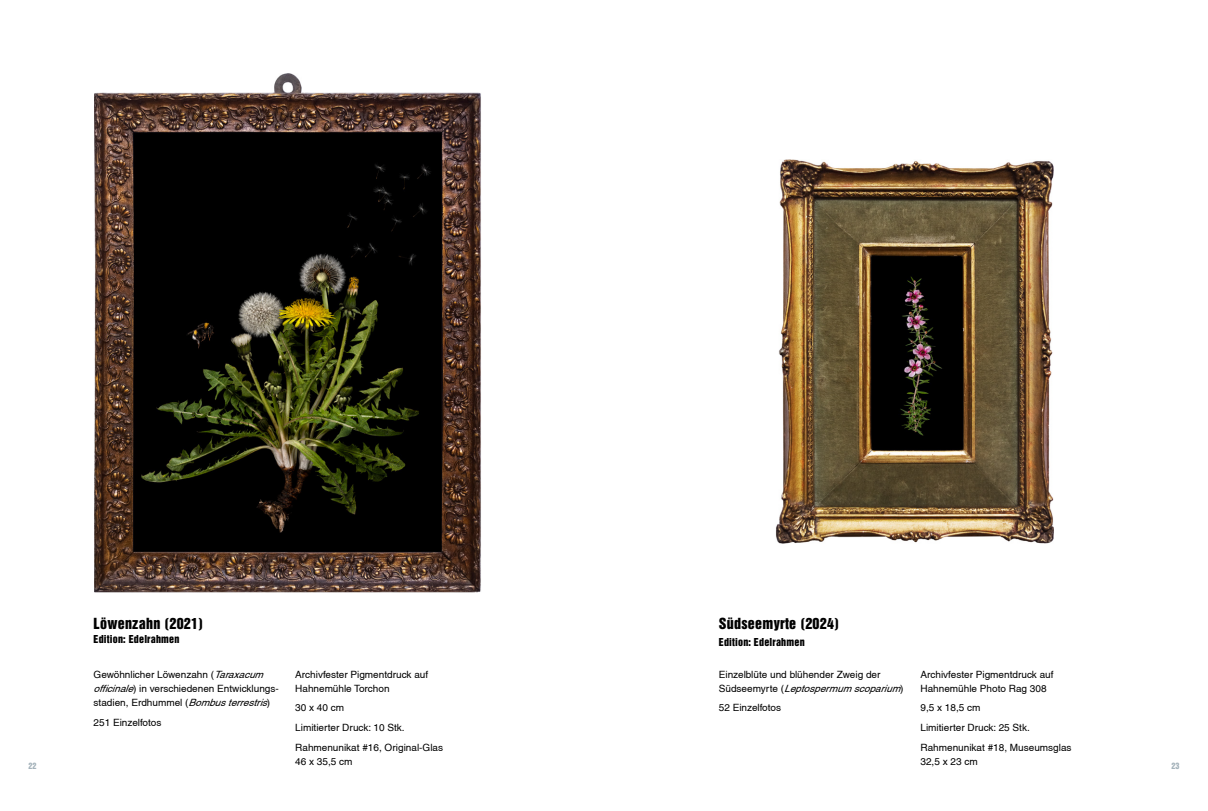
<style>
.page{position:relative;width:1208px;height:811px;background:#fff}
.page>*{position:absolute;margin:0;border:0;box-sizing:border-box;transform-origin:0 0}
.t1{font:14px "Helvetica Inserat";letter-spacing:.02em;color:#000}
.t2{font:condensed 10px/14px "Helvetica";color:#000}
.t3{font:10px "Helvetica Inserat";letter-spacing:.02em;color:#000}
.t4{font:8px "Helvetica Inserat";color:#a5b3bb}
.s1{font-style:italic}
</style>
<div class="page">
<img style="left:775px;top:159px;width:278px;height:385px">
<img style="left:94px;top:74px;width:387px;height:518px">
<h1 class="t1" style="left:94px;top:615px;width:111px">Löwenzahn (2021)</h1>
<p class="t3" style="left:94px;top:633px;width:87px">Edition: Edelrahmen</p>
<h1 class="t1" style="left:719px;top:615px;width:122px">Südseemyrte (2024)</h1>
<p class="t3" style="left:719px;top:636px;width:87px">Edition: Edelrahmen</p>
<p class="t2" style="left:94px;top:667px;width:187px">Gewöhnlicher Löwenzahn (<span class="s1">Taraxacum officinale</span>) in verschiedenen Entwicklungs&shy;stadien, Erdhummel (<span class="s1">Bombusterrestris</span>)</p>
<p class="t2" style="left:94px;top:715px;width:69px">251 Einzelfotos</p>
<p class="t2" style="left:295px;top:667px;width:135px">Archivfester Pigmentdruck auf<br>Hahnemühle Torchon</p>
<p class="t2" style="left:295px;top:698px;width:149px;line-height:19.7px">30 x 40 cm<br>Limitierter Druck: 10 Stk.<br>Rahmenunikat #16, Original-Glas</p>
<p class="t2" style="left:295px;top:754px;width:59px">46 x 35,5 cm</p>
<p class="t2" style="left:920px;top:667px;width:135px">Archivfester Pigmentdruck auf<br>Hahnemühle Photo Rag 308</p>
<p class="t2" style="left:920px;top:698px;width:153px;line-height:19.7px">9,5 x 18,5 cm<br>Limitierter Druck: 25 Stk.<br>Rahmenunikat #18, Museumsglas</p>
<p class="t2" style="left:920px;top:754px;width:59px">32,5 x 23 cm</p>
<p class="t2" style="left:719px;top:667px;width:187px">Einzelblüte und blühender Zweig der<br>S ü d s e e m y r t e ( <span class="s1">Leptospermum scoparium</span>)</p>
<p class="t2" style="left:719px;top:701px;width:64px">52 Einzelfotos</p>
<p class="t4" style="left:28px;top:761px;width:9px">22</p>
<p class="t4" style="left:1171px;top:761px;width:9px">23</p>
</div>
